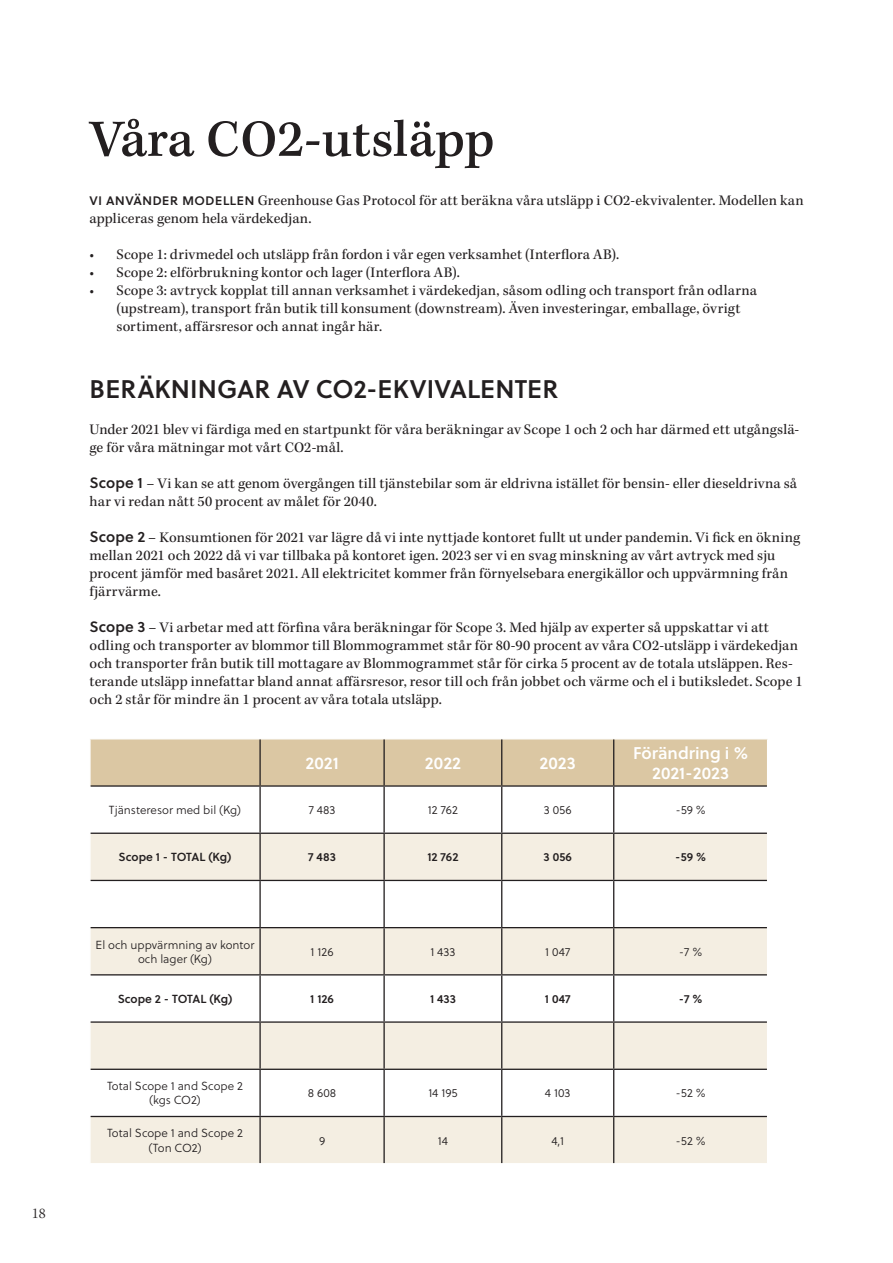
<style>
.page{position:relative;width:893px;height:1263px;background:#fff}
.page>*{position:absolute;margin:0;border:0;box-sizing:border-box;transform-origin:0 0}
.Rubrik_Arsilon_32{font:54px "Kepler Std Medium Capt";color:#231f20}
.t1{font:25.5px "Soleil Sb";letter-spacing:.005em;color:#231f20}
.t2{font:16.95px/20.4px "Soleil Sb";color:#fff;text-align:center}
.t3{font:15px/18px "Kepler Std";letter-spacing:.01em;color:#231f20}
.t4{font:300 15px "Kepler Std";color:#231f20}
.t5{font:11.7px/14.1px "Soleil Lt";color:#231f20;text-align:center}
.t6{font:11.7px "Soleil Sb";color:#231f20}
.s1{font-family:"Soleil Bk"}
.s2{font-family:"Soleil Sb"}
</style>
<div class="page">
<div style="left:91px;top:739px;width:676px;height:46px;background:#dbc7a3"></div>
<svg style="left:91px;top:787px;width:676px;height:329px"></svg>
<div style="left:91px;top:834px;width:676px;height:46px;background:#f4eee2"></div>
<div style="left:91px;top:928px;width:676px;height:46px;background:#f4eee2"></div>
<div style="left:91px;top:1023px;width:676px;height:45px;background:#f4eee2"></div>
<div style="left:91px;top:1117px;width:676px;height:46px;background:#f4eee2"></div>
<hr style="left:259px;top:739px;width:2px;height:46px;background:#231f20">
<hr style="left:383px;top:739px;width:2px;height:46px;background:#231f20">
<hr style="left:501px;top:739px;width:1px;height:46px;background:#231f20">
<hr style="left:613px;top:739px;width:1px;height:46px;background:#231f20">
<hr style="left:91px;top:785px;width:169px;height:2px;background:#231f20">
<hr style="left:260px;top:785px;width:124px;height:2px;background:#231f20">
<hr style="left:259px;top:787px;width:2px;height:45px;background:#231f20">
<hr style="left:384px;top:785px;width:118px;height:2px;background:#231f20">
<hr style="left:383px;top:787px;width:2px;height:45px;background:#231f20">
<hr style="left:502px;top:785px;width:112px;height:2px;background:#231f20">
<hr style="left:501px;top:787px;width:1px;height:45px;background:#231f20">
<hr style="left:614px;top:785px;width:153px;height:2px;background:#231f20">
<hr style="left:613px;top:787px;width:1px;height:45px;background:#231f20">
<hr style="left:91px;top:832px;width:169px;height:2px;background:#231f20">
<hr style="left:260px;top:832px;width:124px;height:2px;background:#231f20">
<hr style="left:259px;top:834px;width:2px;height:46px;background:#231f20">
<hr style="left:384px;top:832px;width:118px;height:2px;background:#231f20">
<hr style="left:383px;top:834px;width:2px;height:46px;background:#231f20">
<hr style="left:502px;top:832px;width:112px;height:2px;background:#231f20">
<hr style="left:501px;top:834px;width:1px;height:46px;background:#231f20">
<hr style="left:614px;top:832px;width:153px;height:2px;background:#231f20">
<hr style="left:613px;top:834px;width:1px;height:46px;background:#231f20">
<hr style="left:91px;top:880px;width:169px;height:1px;background:#231f20">
<hr style="left:260px;top:880px;width:124px;height:1px;background:#231f20">
<hr style="left:259px;top:881px;width:2px;height:46px;background:#231f20">
<hr style="left:384px;top:880px;width:118px;height:1px;background:#231f20">
<hr style="left:383px;top:881px;width:2px;height:46px;background:#231f20">
<hr style="left:502px;top:880px;width:112px;height:1px;background:#231f20">
<hr style="left:501px;top:881px;width:1px;height:46px;background:#231f20">
<hr style="left:614px;top:880px;width:153px;height:1px;background:#231f20">
<hr style="left:613px;top:881px;width:1px;height:46px;background:#231f20">
<hr style="left:91px;top:927px;width:169px;height:1px;background:#231f20">
<hr style="left:260px;top:927px;width:124px;height:1px;background:#231f20">
<hr style="left:259px;top:928px;width:2px;height:46px;background:#231f20">
<hr style="left:384px;top:927px;width:118px;height:1px;background:#231f20">
<hr style="left:383px;top:928px;width:2px;height:46px;background:#231f20">
<hr style="left:502px;top:927px;width:112px;height:1px;background:#231f20">
<hr style="left:501px;top:928px;width:1px;height:46px;background:#231f20">
<hr style="left:614px;top:927px;width:153px;height:1px;background:#231f20">
<hr style="left:613px;top:928px;width:1px;height:46px;background:#231f20">
<hr style="left:91px;top:974px;width:169px;height:1px;background:#231f20">
<hr style="left:260px;top:974px;width:124px;height:1px;background:#231f20">
<hr style="left:259px;top:975px;width:2px;height:46px;background:#231f20">
<hr style="left:384px;top:974px;width:118px;height:1px;background:#231f20">
<hr style="left:383px;top:975px;width:2px;height:46px;background:#231f20">
<hr style="left:502px;top:974px;width:112px;height:1px;background:#231f20">
<hr style="left:501px;top:975px;width:1px;height:46px;background:#231f20">
<hr style="left:614px;top:974px;width:153px;height:1px;background:#231f20">
<hr style="left:613px;top:975px;width:1px;height:46px;background:#231f20">
<hr style="left:91px;top:1021px;width:169px;height:2px;background:#231f20">
<hr style="left:260px;top:1021px;width:124px;height:2px;background:#231f20">
<hr style="left:259px;top:1023px;width:2px;height:45px;background:#231f20">
<hr style="left:384px;top:1021px;width:118px;height:2px;background:#231f20">
<hr style="left:383px;top:1023px;width:2px;height:45px;background:#231f20">
<hr style="left:502px;top:1021px;width:112px;height:2px;background:#231f20">
<hr style="left:501px;top:1023px;width:1px;height:45px;background:#231f20">
<hr style="left:614px;top:1021px;width:153px;height:2px;background:#231f20">
<hr style="left:613px;top:1023px;width:1px;height:45px;background:#231f20">
<hr style="left:91px;top:1068px;width:169px;height:2px;background:#231f20">
<hr style="left:260px;top:1068px;width:124px;height:2px;background:#231f20">
<hr style="left:259px;top:1070px;width:2px;height:46px;background:#231f20">
<hr style="left:384px;top:1068px;width:118px;height:2px;background:#231f20">
<hr style="left:383px;top:1070px;width:2px;height:46px;background:#231f20">
<hr style="left:502px;top:1068px;width:112px;height:2px;background:#231f20">
<hr style="left:501px;top:1070px;width:1px;height:46px;background:#231f20">
<hr style="left:614px;top:1068px;width:153px;height:2px;background:#231f20">
<hr style="left:613px;top:1070px;width:1px;height:46px;background:#231f20">
<hr style="left:91px;top:1116px;width:169px;height:1px;background:#231f20">
<hr style="left:260px;top:1116px;width:124px;height:1px;background:#231f20">
<hr style="left:259px;top:1117px;width:2px;height:46px;background:#231f20">
<hr style="left:384px;top:1116px;width:118px;height:1px;background:#231f20">
<hr style="left:383px;top:1117px;width:2px;height:46px;background:#231f20">
<hr style="left:502px;top:1116px;width:112px;height:1px;background:#231f20">
<hr style="left:501px;top:1117px;width:1px;height:46px;background:#231f20">
<hr style="left:614px;top:1116px;width:153px;height:1px;background:#231f20">
<hr style="left:613px;top:1117px;width:1px;height:46px;background:#231f20">
<p class="t4" style="left:32px;top:1205px;width:15px">18</p>
<p class="Rubrik_Arsilon_32" style="left:89px;top:108px;width:407px">Våra CO2-utsläpp</p>
<p class="t3" style="left:90px;top:192px;width:716px"><span class="s1">vi använder modellen</span> Greenhouse Gas Protocol för att beräkna våra utsläpp i CO2-ekvivalenter. Modellen kan appliceras genom hela värdekedjan.</p>
<p class="t3" style="left:90px;top:246px;width:531px">• Scope 1: drivmedel och utsläpp från fordon i vår egen verksamhet (Interflora AB).</p>
<p class="t3" style="left:90px;top:264px;width:372px">• Scope 2: elförbrukning kontor och lager (Interflora AB).</p>
<p class="t3" style="left:117px;top:282px;width:642px;text-indent:-27px">• Scope 3: avtryck kopplat till annan verksamhet i värdekedjan, såsom odling och transport från odlarna (upstream), transport från butik till konsument (downstream). Även investeringar, emballage, övrigt sortiment, affärsresor och annat ingår här.</p>
<p class="t1" style="left:90px;top:369px;width:470px">BERÄKNINGAR AV CO2-EKVIVALENTER</p>
<p class="t3" style="left:90px;top:421px;width:711px">Under 2021 blev vi färdiga med en startpunkt för våra beräkningar av Scope 1 och 2 och har därmed ett utgångslä&shy;ge för våra mätningar mot vårt CO2-mål.</p>
<p class="t3" style="left:90px;top:475px;width:709px"><span class="s2">Scope 1</span> – Vi kan se att genom övergången till tjänstebilar som är eldrivna istället för bensin- eller dieseldrivna så har vi redan nått 50 procent av målet för 2040.</p>
<p class="t3" style="left:90px;top:529px;width:712px"><span class="s2">Scope 2</span> – Konsumtionen för 2021 var lägre då vi inte nyttjade kontoret fullt ut under pandemin. Vi fick en ökning mellan 2021 och 2022 då vi var tillbaka på kontoret igen. 2023 ser vi en svag minskning av vårt avtryck med sju procent jämför med basåret 2021. All elektricitet kommer från förnyelsebara energikällor och uppvärmning från fjärrvärme.</p>
<p class="t3" style="left:90px;top:619px;width:715px"><span class="s2">Scope 3</span> – Vi arbetar med att förfina våra beräkningar för Scope 3. Med hjälp av experter så uppskattar vi att odling och transporter av blommor till Blommogrammet står för 80-90 procent av våra CO2-utsläpp i värdekedjan och transporter från butik till mottagare av Blommogrammet står för cirka 5 procent av de totala utsläppen. Res&shy;terande utsläpp innefattar bland annat affärsresor, resor till och från jobbet och värme och el i butiksledet. Scope 1 och 2 står för mindre än 1 procent av våra totala utsläpp.</p>
<p class="t2" style="left:306px;top:752px;width:35px">2021</p>
<p class="t2" style="left:425px;top:752px;width:37px">2022</p>
<p class="t2" style="left:540px;top:752px;width:38px">2023</p>
<p class="t2" style="left:633px;top:742px;width:117px">Förändring i %<br>2021-2023</p>
<p class="t5" style="left:109px;top:803px;width:134px">Tjänsteresor med bil (Kg)</p>
<p class="t5" style="left:309px;top:803px;width:28px">7 483</p>
<p class="t5" style="left:428px;top:803px;width:31px">12 762</p>
<p class="t5" style="left:544px;top:803px;width:29px">3 056</p>
<p class="t5" style="left:675px;top:803px;width:32px">-59 %</p>
<p class="t6" style="left:119px;top:848px;width:114px">Scope 1 - TOTAL (Kg)</p>
<p class="t6" style="left:308px;top:848px;width:29px">7 483</p>
<p class="t6" style="left:427px;top:848px;width:32px">12 762</p>
<p class="t6" style="left:544px;top:848px;width:30px">3 056</p>
<p class="t6" style="left:675px;top:848px;width:32px">-59 %</p>
<p class="t5" style="left:96px;top:937px;width:160px">El och uppvärmning av kontor och lager (Kg)</p>
<p class="t5" style="left:311px;top:944px;width:24px">1 126</p>
<p class="t5" style="left:430px;top:944px;width:27px">1 433</p>
<p class="t5" style="left:545px;top:944px;width:26px">1 047</p>
<p class="t5" style="left:679px;top:944px;width:25px">-7 %</p>
<p class="t6" style="left:118px;top:990px;width:116px">Scope 2 - TOTAL (Kg)</p>
<p class="t6" style="left:310px;top:990px;width:25px">1 126</p>
<p class="t6" style="left:430px;top:990px;width:27px">1 433</p>
<p class="t6" style="left:545px;top:990px;width:27px">1 047</p>
<p class="t6" style="left:679px;top:990px;width:25px">-7 %</p>
<p class="t5" style="left:107px;top:1079px;width:137px">Total Scope 1 and Scope 2 (kgs CO2)</p>
<p class="t5" style="left:308px;top:1086px;width:30px">8 608</p>
<p class="t5" style="left:428px;top:1086px;width:31px">14 195</p>
<p class="t5" style="left:545px;top:1086px;width:27px">4 103</p>
<p class="t5" style="left:676px;top:1086px;width:32px">-52 %</p>
<p class="t5" style="left:107px;top:1126px;width:137px">Total Scope 1 and Scope 2 (Ton CO2)</p>
<p class="t5" style="left:319px;top:1133px;width:8px">9</p>
<p class="t5" style="left:438px;top:1133px;width:12px">14</p>
<p class="t5" style="left:551px;top:1133px;width:14px">4,1</p>
<p class="t5" style="left:676px;top:1133px;width:32px">-52 %</p>
</div>
